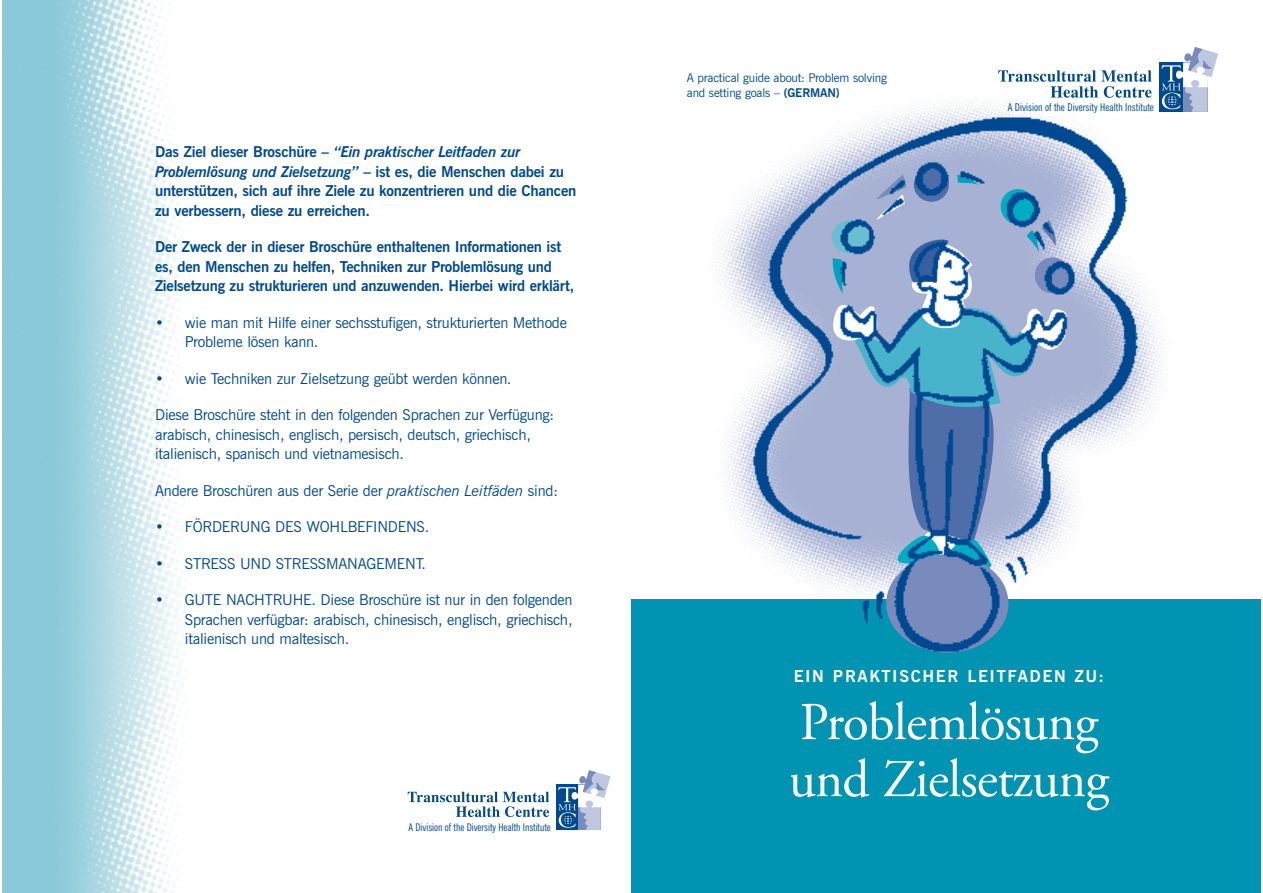
<style>
.page{position:relative;width:1263px;height:893px;background:#fff}
.page>*{position:absolute;margin:0;border:0;box-sizing:border-box;transform-origin:0 0}
.t1{font:53.1px/57px "Adobe Garamond";letter-spacing:-.015em;color:#fff}
.t2{font:700 16.5px "News Gothic BT";letter-spacing:.1em;color:#fff}
.t3{font:15px/19.5px "News Gothic BT";letter-spacing:-.015em;color:#004990}
.t4{font:700 15px/19.5px "News Gothic BT";letter-spacing:-.015em;color:#004990}
.t5{font:12px/15px "News Gothic BT";letter-spacing:-.015em;color:#004990}
.t6{font:condensed 10.65px "News Gothic BT";color:#004990}
.t7{font:condensed 10.5px "News Gothic BT";letter-spacing:-.005em;color:#004990}
.s1{font-style:italic}
.s2{font-weight:700}
</style>
<div class="page">
<img style="left:702px;top:101px;width:471px;height:499px">
<div style="left:631px;top:600px;width:630px;height:293px;background:#0093b2"></div>
<img style="left:2px;top:0;width:180px;height:893px">
<img style="left:746px;top:111px;width:401px;height:542px">
<div style="left:556px;top:785px;width:22px;height:45px;background:#004990"></div>
<svg style="left:407px;top:791px;width:142px;height:27px"></svg>
<svg style="left:558px;top:770px;width:52px;height:60px"></svg>
<div style="left:1159px;top:63px;width:24px;height:49px;background:#004990"></div>
<svg style="left:998px;top:70px;width:154px;height:28px"></svg>
<svg style="left:1161px;top:47px;width:57px;height:65px"></svg>
<p class="t4" style="left:155px;top:142px;width:423px">Das Ziel dieser Broschüre – <span class="s1">“Ein praktischer Leitfaden zur Problemlösung und Zielsetzung”</span> – ist es, die Menschen dabei zu unterstützen, sich auf ihre Ziele zu konzentrieren und die Chancen zu verbessern, diese zu erreichen.</p>
<p class="t4" style="left:155px;top:237px;width:421px">Der Zweck der in dieser Broschüre enthaltenen Informationen ist es, den Menschen zu helfen, Techniken zur Problemlösung und<br>Zielsetzung zu strukturieren und anzuwenden. Hierbei wird erklärt,</p>
<p class="t3" style="left:185px;top:313px;width:384px;text-indent:-30px">• wie man mit Hilfe einer sechsstufigen, strukturierten Methode<br>Probleme lösen kann.</p>
<p class="t3" style="left:155px;top:369px;width:358px">• wie Techniken zur Zielsetzung geübt werden können.</p>
<p class="t3" style="left:155px;top:405px;width:401px">Diese Broschüre steht in den folgenden Sprachen zur Verfügung: arabisch, chinesisch, englisch, persisch, deutsch, griechisch, italienisch, spanisch und vietnamesisch.</p>
<p class="t3" style="left:155px;top:481px;width:404px">Andere Broschüren aus der Serie der <span class="s1">praktischen Leitfäden</span> sind:</p>
<p class="t3" style="left:155px;top:517px;width:276px">• FÖRDERUNG DES WOHLBEFINDENS.</p>
<p class="t3" style="left:155px;top:554px;width:272px">• STRESS UND STRESSMANAGEMENT.</p>
<p class="t3" style="left:185px;top:590px;width:389px;text-align:justify;text-indent:-30px">• GUTE NACHTRUHE. Diese Broschüre ist nur in den folgenden Sprachen verfügbar: arabisch, chinesisch, englisch, griechisch, italienisch und maltesisch.</p>
<p class="t7" style="left:408px;top:821px;width:144px">A Division of the Diversity Health Institute</p>
<p class="t5" style="left:687px;top:70px;width:202px">A practical guide about: Problem solving and setting goals – <span class="s2">(GERMAN)</span></p>
<p class="t6" style="left:1008px;top:101px;width:148px">A Division of the Diversity Health Institute</p>
<p class="t2" style="left:794px;top:666px;width:312px">EIN PRAKTISCHER LEITFADEN ZU:</p>
<p class="t1" style="left:789px;top:695px;width:322px">Problemlösung und Zielsetzung</p>
</div>
